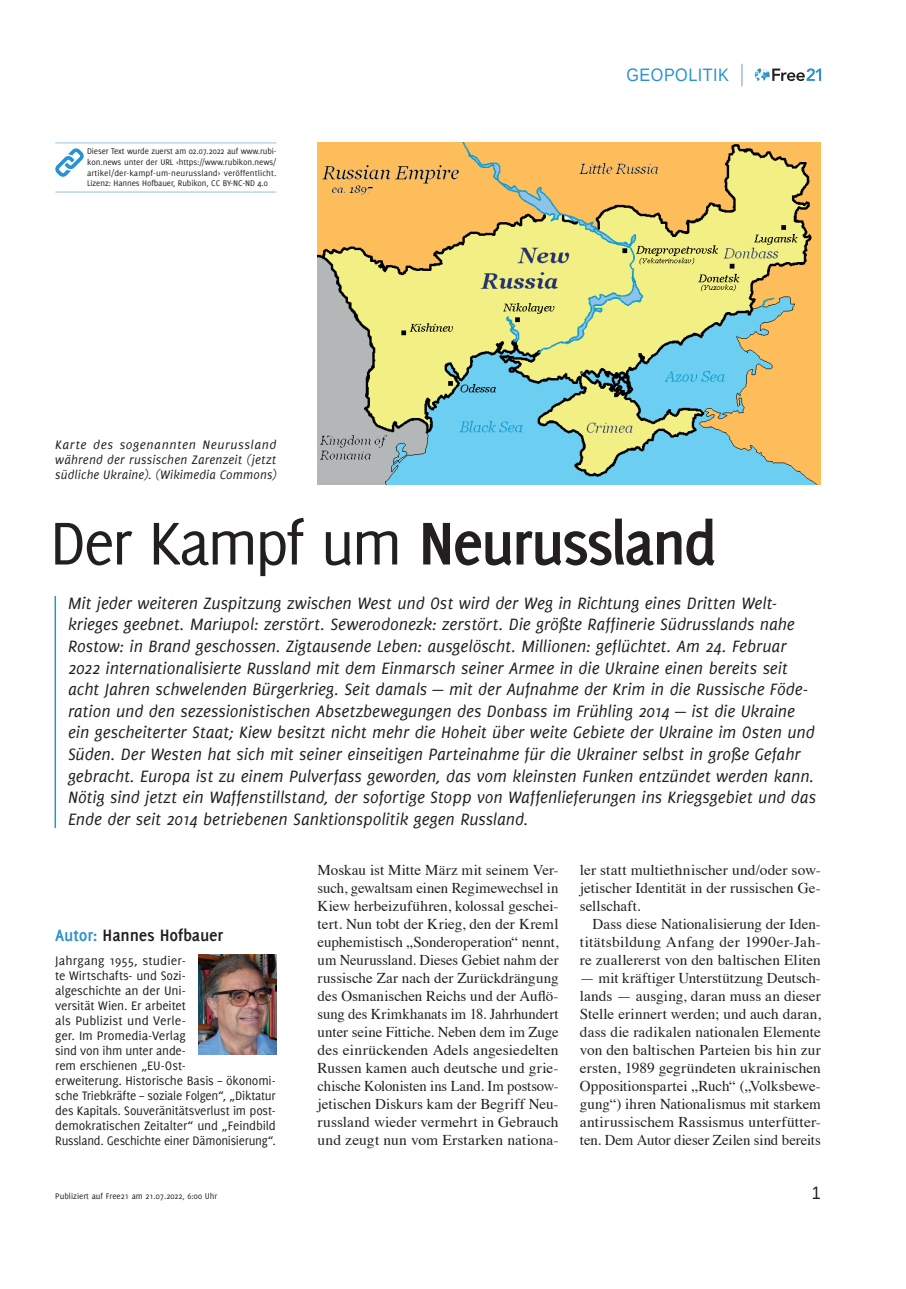
<style>
.page{position:relative;width:906px;height:1289px;background:#fff}
.page>*{position:absolute;margin:0;border:0;box-sizing:border-box;transform-origin:0 0}
.t1{font:700 66px "Delicious";letter-spacing:-.04em;color:#231f20}
.t2{font:italic 18px/21.6px "Delicious";letter-spacing:-.005em;color:#231f20}
.t3{font:700 18px "Delicious";letter-spacing:-.01em;color:#231f20}
.t4{font:18px "Liberation Sans";letter-spacing:.03em;color:#2a92d0;scale:.9 1}
.t5{font:18px "Liberation Sans";color:#231f20;scale:.9 1}
.t6{font:15px/18px "Times";letter-spacing:.005em;color:#231f20;text-align:justify}
.t7{font:13.5px/15px "Delicious";letter-spacing:-.01em;color:#231f20}
.t8{font:italic 13.5px/15px "Delicious";letter-spacing:.01em;color:#231f20;text-align:justify}
.t9{font:9px/10.8px "Delicious";color:#231f20;text-align:justify}
.s1{font-weight:400}
.s2{color:#2a92d0}
</style>
<div class="page">
<svg style="left:755px;top:68px;width:66px;height:13px"></svg>
<svg style="left:741px;top:64px;width:1px;height:22px"></svg>
<hr style="left:55px;top:596px;width:1px;height:232px;background:#2a92d0">
<img style="left:317px;top:142px;width:504px;height:342px">
<img style="left:199px;top:954px;width:77px;height:100px">
<hr style="left:55px;top:142px;width:221px;height:1px;background:#9abfe5">
<hr style="left:55px;top:192px;width:221px;height:1px;background:#9abfe5">
<svg style="left:55px;top:148px;width:29px;height:29px"></svg>
<p class="t9" style="left:87px;top:145px;width:191px">Dieser Text wurde zuerst am 02.07.2022 auf www.rubi&shy;kon.news unter der URL &lt;https://www.rubikon.news/ artikel/der-kampf-um-neurussland&gt; veröffentlicht.<br>Lizenz: Hannes Hofbauer, Rubikon, CC BY-NC-ND 4.0</p>
<p class="t8" style="left:55px;top:436px;width:223px">Karte des sogenannten Neurussland während der russischen Zarenzeit (jetzt südliche Ukraine). (Wikimedia Commons)</p>
<p class="t4" style="left:626px;top:63px;width:115px">GEOPOLITIK</p>
<h1 class="t1" style="left:50px;top:505px;width:669px"><span class="s1">Der Kampf um</span> Neurussland</h1>
<p class="t2" style="left:68px;top:592px;width:749px">Mit jeder weiteren Zuspitzung zwischen West und Ost wird der Weg in Richtung eines Dritten Welt&shy;krieges geebnet. Mariupol: zerstört. Sewerodonezk: zerstört. Die größte Raffinerie Südrusslands nahe Rostow: in Brand geschossen. Zigtausende Leben: ausgelöscht. Millionen: geflüchtet. Am 24. Februar 2022 internationalisierte Russland mit dem Einmarsch seiner Armee in die Ukraine einen bereits seit acht Jahren schwelenden Bürgerkrieg. Seit damals — mit der Aufnahme der Krim in die Russische Föde&shy;ration und den sezessionistischen Absetzbewegungen des Donbass im Frühling 2014 — ist die Ukraine ein gescheiterter Staat; Kiew besitzt nicht mehr die Hoheit über weite Gebiete der Ukraine im Osten und Süden. Der Westen hat sich mit seiner einseitigen Parteinahme für die Ukrainer selbst in große Gefahr gebracht. Europa ist zu einem Pulverfass geworden, das vom kleinsten Funken entzündet werden kann.<br>Nötig sind jetzt ein Waffenstillstand, der sofortige Stopp von Waffenlieferungen ins Kriegsgebiet und das Ende der seit 2014 betriebenen Sanktionspolitik gegen Russland.</p>
<p class="t3" style="left:55px;top:924px;width:169px"><span class="s2">Autor:</span> Hannes Hofbauer</p>
<p class="t7" style="left:55px;top:952px;width:222px">Jahrgang 1955, studier-<br>te Wirtschafts- und Sozi-<br>algeschichte an der Uni-<br>versität Wien. Er arbeitet<br>als Publizist und Verle-<br>ger. Im Promedia-Verlag<br>sind von ihm unter ande-<br>rem erschienen „EU-Ost-<br>erweiterung. Historische Basis – ökonomi&shy;sche Triebkräfte – soziale Folgen“, „Diktatur des Kapitals. Souveränitätsverlust im post&shy;demokratischen Zeitalter“ und „Feindbild<br>Russland. Geschichte einer Dämonisierung“.</p>
<p class="t6" style="left:317px;top:859px;width:242px">Moskau ist Mitte März mit seinem Ver&shy;such, gewaltsam einen Regimewechsel in Kiew herbeizuführen, kolossal geschei&shy;tert. Nun tobt der Krieg, den der Kreml euphemistisch „Sonderoperation“ nennt, um Neurussland. Dieses Gebiet nahm der russische Zar nach der Zurückdrängung des Osmanischen Reichs und der Auflö&shy;sung des Krimkhanats im 18. Jahrhundert unter seine Fittiche. Neben dem im Zuge des einrückenden Adels angesiedelten Russen kamen auch deutsche und grie&shy;chische Kolonisten ins Land. Im postsow&shy;jetischen Diskurs kam der Begriff Neu&shy;russland wieder vermehrt in Gebrauch und zeugt nun vom Erstarken nationa-</p>
<p class="t6" style="left:580px;top:859px;width:242px">ler statt multiethnischer und/oder sow&shy;jetischer Identität in der russischen Ge&shy;sellschaft.</p>
<p class="t6" style="left:580px;top:913px;width:242px;text-indent:13px">Dass diese Nationalisierung der Iden&shy;titätsbildung Anfang der 1990er-Jah&shy;re zuallererst von den baltischen Eliten</p>
<p class="t6" style="left:580px;top:967px;width:242px">— mit kräftiger Unterstützung Deutsch&shy;lands — ausging, daran muss an dieser Stelle erinnert werden; und auch daran, dass die radikalen nationalen Elemente von den baltischen Parteien bis hin zur ersten, 1989 gegründeten ukrainischen Oppositionspartei „Ruch“ („Volksbewe&shy;gung“) ihren Nationalismus mit starkem antirussischem Rassismus unterfütter&shy;ten. Dem Autor dieser Zeilen sind bereits</p>
<p class="t9" style="left:55px;top:1190px;width:163px">Publiziert auf Free21 am 21.07.2022, 6:00 Uhr</p>
<p class="t5" style="left:812px;top:1181px;width:12px">1</p>
</div>
